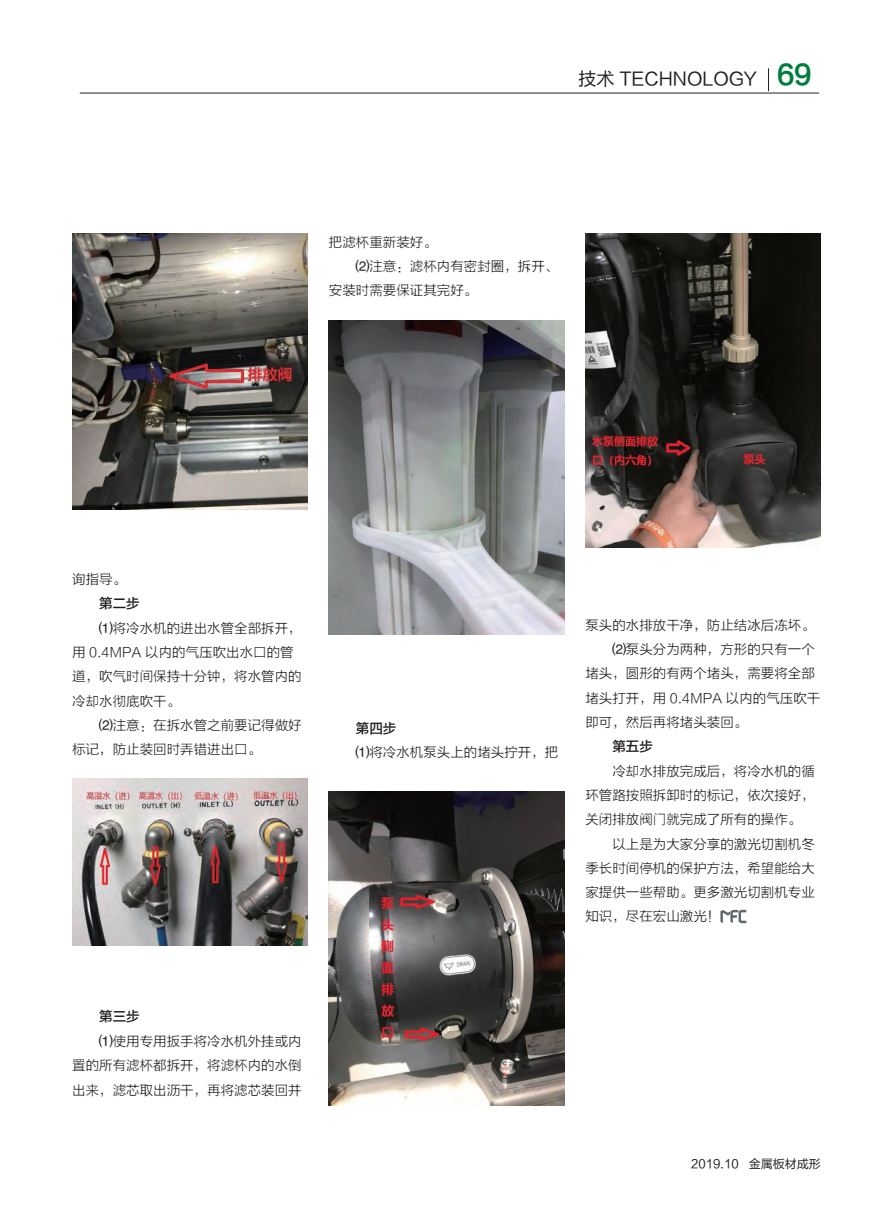
<style>
.page{position:relative;width:893px;height:1212px;background:#fff}
.page>*{position:absolute;margin:0;border:0;box-sizing:border-box;transform-origin:0 0}
.t1{font:18px "FZLTHK GBK1 0";color:#231f20}
.t2{font:13.5px/24.3px "FZLTXHK";color:#231f20}
.t3{font:13.5px "FZLTZHK GBK1 0";color:#231f20}
.t4{font:12px "FZLTHK GBK1 0";color:#231f20}
.s1{font-family:"FZLTCHJW GB1 0";font-size:27px;color:#007e3d}
</style>
<div class="page">
<hr style="left:80px;top:93px;width:739px;height:1px;background:#231f20">
<svg style="left:768px;top:68px;width:1px;height:23px"></svg>
<svg style="left:720px;top:910px;width:26px;height:13px"></svg>
<img style="left:72px;top:234px;width:236px;height:276px">
<img style="left:72px;top:778px;width:236px;height:167px">
<img style="left:329px;top:320px;width:235px;height:314px">
<img style="left:329px;top:792px;width:235px;height:314px">
<img style="left:585px;top:234px;width:236px;height:314px">
<h1 class="t1" style="left:578px;top:69px;width:235px">技术 TECHNOLOGY <span class="s1">69</span></h1>
<p class="t2" style="left:329px;top:230px;width:109px">把滤杯重新装好。</p>
<p class="t2" style="left:356px;top:254px;width:204px">⑵注意：滤杯内有密封圈，拆开、</p>
<p class="t2" style="left:329px;top:279px;width:150px">安装时需要保证其完好。</p>
<p class="t2" style="left:72px;top:567px;width:55px">询指导。</p>
<p class="t3" style="left:99px;top:596px;width:42px">第二步</p>
<p class="t2" style="left:72px;top:616px;width:231px;text-indent:27px">⑴将冷水机的进出水管全部拆开，用 0.4MPA 以内的气压吹出水口的管道，吹气时间保持十分钟，将水管内的冷却水彻底吹干。</p>
<p class="t2" style="left:72px;top:713px;width:231px;text-indent:27px">⑵注意：在拆水管之前要记得做好标记，防止装回时弄错进出口。</p>
<p class="t3" style="left:99px;top:1009px;width:42px">第三步</p>
<p class="t2" style="left:72px;top:1029px;width:231px;text-align:justify;text-indent:27px">⑴使用专用扳手将冷水机外挂或内置的所有滤杯都拆开，将滤杯内的水倒出来，滤芯取出沥干，再将滤芯装回并</p>
<p class="t3" style="left:356px;top:720px;width:42px">第四步</p>
<p class="t2" style="left:356px;top:740px;width:204px">⑴将冷水机泵头上的堵头拧开，把</p>
<p class="t2" style="left:585px;top:613px;width:231px">泵头的水排放干净，防止结冰后冻坏。</p>
<p class="t2" style="left:612px;top:637px;width:204px">⑵泵头分为两种，方形的只有一个</p>
<p class="t2" style="left:585px;top:662px;width:231px">堵头，圆形的有两个堵头，需要将全部</p>
<p class="t2" style="left:585px;top:686px;width:236px">堵头打开，用 0.4MPA 以内的气压吹干</p>
<p class="t2" style="left:585px;top:710px;width:163px">即可，然后再将堵头装回。</p>
<p class="t3" style="left:612px;top:739px;width:42px">第五步</p>
<p class="t2" style="left:612px;top:759px;width:204px">冷却水排放完成后，将冷水机的循</p>
<p class="t2" style="left:585px;top:783px;width:231px">环管路按照拆卸时的标记，依次接好，</p>
<p class="t2" style="left:585px;top:808px;width:218px">关闭排放阀门就完成了所有的操作。</p>
<p class="t2" style="left:612px;top:832px;width:204px">以上是为大家分享的激光切割机冬</p>
<p class="t2" style="left:585px;top:856px;width:231px">季长时间停机的保护方法，希望能给大</p>
<p class="t2" style="left:585px;top:880px;width:231px">家提供一些帮助。更多激光切割机专业</p>
<p class="t2" style="left:585px;top:905px;width:136px">知识，尽在宏山激光！</p>
<p class="t4" style="left:691px;top:1157px;width:131px">2019.10 金属板材成形</p>
</div>
